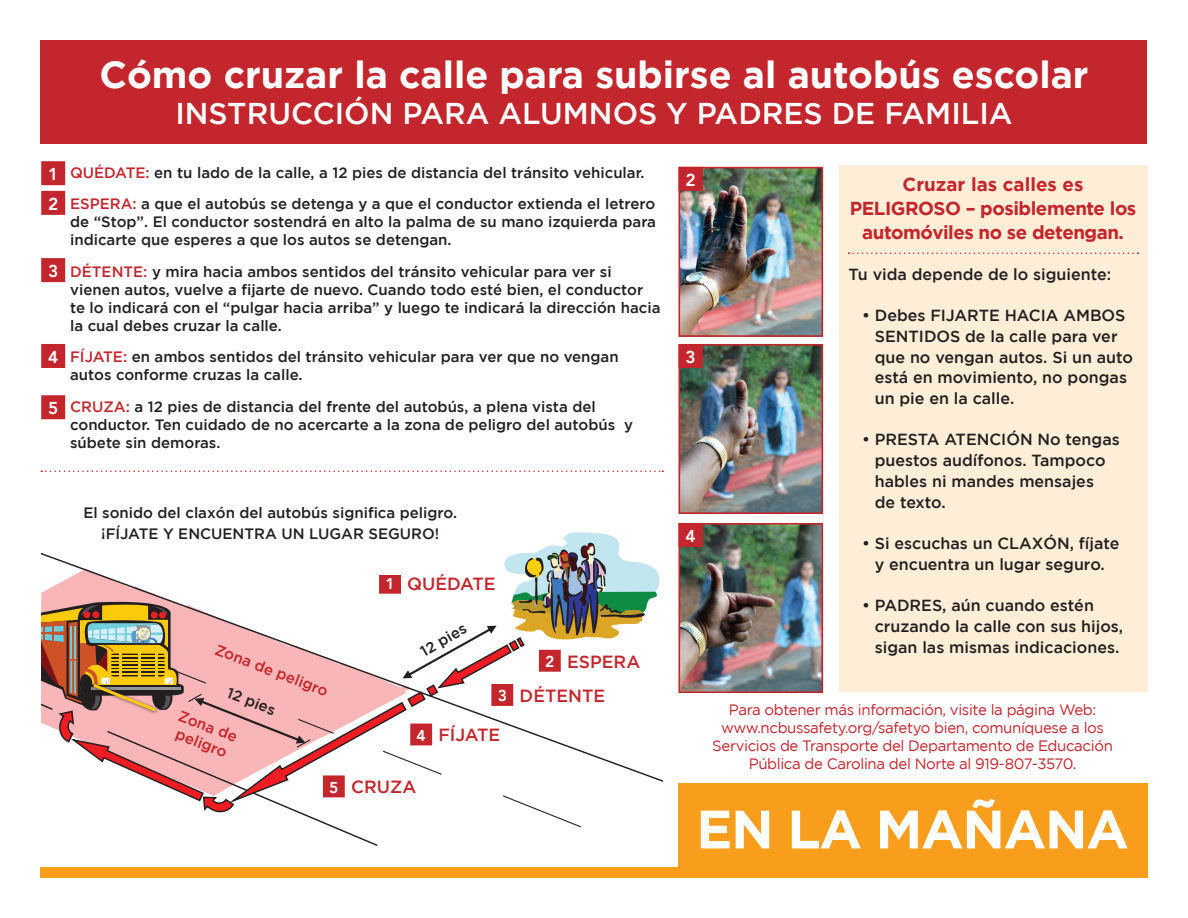
<style>
.page{position:relative;width:1188px;height:918px;background:#fff}
.page>*{position:absolute;margin:0;border:0;box-sizing:border-box;transform-origin:0 0}
.t1{font:700 54px "Gotham";letter-spacing:-.025em;color:#fff}
.t2{font:700 37.5px "Gotham";color:#fff}
.t3{font:500 30px "Gotham";color:#fff}
.t4{font:700 26.25px/30.8px "Cambria";color:#231f20;text-align:center}
.t5{font:700 23.25px "Calibri";color:#231f20}
.t6{font:20.55px/24.9px "Calibri";color:#231f20;text-align:right}
.t7{font:700 18.75px/24px "Gotham";letter-spacing:-.025em;color:#c3262c;text-align:center}
.t8{font:500 17.55px/34.2px "Gotham";color:#c3262c}
.t9{font:800 17.25px/29.7px "Avenir";color:#fff}
.t10{font:500 16.05px/20.9px "Gotham";color:#231f20}
.t11{font:500 15px/18px "Gotham";color:#231f20}
.t12{font:15px/18px "Gotham";letter-spacing:-.025em;color:#c3262c;text-align:center}
.t13{font:500 15px/18px "Gotham";color:#c3262c}
.s1{color:#c3262c}
.s2{font-weight:700}
.s3{font-family:"Avenir";font-weight:800;font-size:15.75px;color:#fff}
</style>
<div class="page">
<div style="left:40px;top:40px;width:1108px;height:104px;background:#c3262c"></div>
<div style="left:40px;top:867px;width:1108px;height:11px;background:#f89e1c"></div>
<div style="left:42px;top:162px;width:22px;height:22px;background:#c3262c"></div>
<div style="left:41px;top:161px;width:24px;height:24px;border:1px solid #c3262c"></div>
<div style="left:42px;top:192px;width:22px;height:22px;background:#c3262c"></div>
<div style="left:41px;top:191px;width:24px;height:24px;border:1px solid #c3262c"></div>
<div style="left:42px;top:259px;width:22px;height:22px;background:#c3262c"></div>
<div style="left:41px;top:258px;width:24px;height:24px;border:1px solid #c3262c"></div>
<img style="left:682px;top:347px;width:138px;height:164px">
<div style="left:679px;top:344px;width:144px;height:170px;border:2px solid #c3262c"></div>
<div style="left:679px;top:345px;width:23px;height:22px;background:#c3262c"></div>
<div style="left:679px;top:344px;width:24px;height:24px;border:1px solid #c3262c"></div>
<div style="left:42px;top:345px;width:22px;height:22px;background:#c3262c"></div>
<div style="left:41px;top:344px;width:24px;height:24px;border:1px solid #c3262c"></div>
<img style="left:682px;top:526px;width:138px;height:164px">
<div style="left:679px;top:523px;width:144px;height:170px;border:2px solid #c3262c"></div>
<div style="left:679px;top:524px;width:23px;height:22px;background:#c3262c"></div>
<div style="left:679px;top:523px;width:24px;height:24px;border:1px solid #c3262c"></div>
<div style="left:42px;top:396px;width:22px;height:23px;background:#c3262c"></div>
<div style="left:41px;top:395px;width:24px;height:24px;border:1px solid #c3262c"></div>
<img style="left:682px;top:170px;width:138px;height:164px">
<div style="left:679px;top:167px;width:144px;height:170px;border:2px solid #c3262c"></div>
<div style="left:679px;top:168px;width:23px;height:22px;background:#c3262c"></div>
<div style="left:679px;top:167px;width:24px;height:24px;border:1px solid #c3262c"></div>
<svg style="left:41px;top:470px;width:622px;height:2px"></svg>
<div style="left:678px;top:783px;width:470px;height:95px;background:#f89e1c"></div>
<svg style="left:41px;top:532px;width:618px;height:314px"></svg>
<div style="left:839px;top:166px;width:309px;height:526px;background:#feeed8"></div>
<svg style="left:849px;top:252px;width:290px;height:2px"></svg>
<div style="left:125px;top:497px;width:279px;height:78px;background:#fff"></div>
<div style="left:82px;top:495px;width:376px;height:56px;background:#fff"></div>
<h2 class="t2" style="left:99px;top:53px;width:991px">Cómo cruzar la calle para subirse al autobús escolar</h2>
<h3 class="t3" style="left:175px;top:96px;width:839px">INSTRUCCIÓN PARA ALUMNOS Y PADRES DE FAMILIA</h3>
<p class="t11" style="left:70px;top:156px;width:587px;line-height:31.5px"><span class="s1">QUÉDATE:</span> en tu lado de la calle, a 12 pies de distancia del tránsito vehicular.<br><span class="s1">ESPERA:</span> a que el autobús se detenga y a que el conductor extienda el letrero</p>
<p class="t11" style="left:70px;top:213px;width:587px">de “Stop”. El conductor sostendrá en alto la palma de su mano izquierda para indicarte que esperes a que los autos se detengan.</p>
<p class="t11" style="left:70px;top:262px;width:592px"><span class="s1">DÉTENTE:</span> y mira hacia ambos sentidos del tránsito vehicular para ver si vienen autos, vuelve a fijarte de nuevo. Cuando todo esté bien, el conductor te lo indicará con el “pulgar hacia arriba” y luego te indicará la dirección hacia la cual debes cruzar la calle.</p>
<p class="t11" style="left:70px;top:348px;width:550px"><span class="s1">FÍJATE:</span> en ambos sentidos del tránsito vehicular para ver que no vengan autos conforme cruzas la calle.</p>
<p class="t11" style="left:70px;top:397px;width:565px"><span class="s1">CRUZA:</span> a 12 pies de distancia del frente del autobús, a plena vista del conductor. Ten cuidado de no acercarte a la zona de peligro del autobús y súbete sin demoras.</p>
<p class="t9" style="left:48px;top:159px;width:12px">1<br>2</p>
<h3 class="t4" style="left:125px;top:162px;width:434px">How to Get ON the School Bus Safely<br>If REQUIRED to Cross the Road</h3>
<p class="t9" style="left:686px;top:165px;width:12px">2</p>
<p class="t9" style="left:48px;top:256px;width:12px">3</p>
<h3 class="t6" style="left:36px;top:270px;width:627px"><span class="s2">WAIT</span> – for the bus to stop and the stop arm to extend. Wait for your bus driver’s signal to cross. When you get to the edge of the road . . .</h3>
<p class="t9" style="left:48px;top:342px;width:12px">4</p>
<p class="t9" style="left:686px;top:342px;width:12px">3</p>
<h3 class="t6" style="left:118px;top:387px;width:545px;text-align:left;text-indent:-79px"><span class="s2">CROSS</span> – 12 feet in front of the bus in full view of your driver. Be careful in the danger zone and board the bus without delay.</h3>
<p class="t9" style="left:48px;top:393px;width:12px">5</p>
<p class="t11" style="left:83px;top:502px;width:375px;line-height:20.9px;text-align:center">El sonido del claxón del autobús significa peligro. ¡FÍJATE Y ENCUENTRA UN LUGAR SEGURO!</p>
<h3 class="t5" style="left:138px;top:511px;width:258px">A blowing bus horn means</h3>
<p class="t8" style="left:385px;top:566px;width:112px"><span class="s3">1</span> QUÉDATE</p>
<p class="t13" style="left:219px;top:640px;width:121px;rotate:21deg">Zona de peligro</p>
<p class="t13" style="left:182px;top:706px;width:63px;rotate:21deg">Zona de peligro</p>
<p class="t11" style="left:231px;top:684px;width:52px;rotate:21deg">12 pies</p>
<p class="t11" style="left:417px;top:644px;width:52px;rotate:-30deg">12 pies</p>
<p class="t8" style="left:498px;top:644px;width:144px;text-indent:48px"><span class="s3">2</span> ESPERA<br><span class="s3">3</span> DÉTENTE</p>
<p class="t8" style="left:417px;top:718px;width:85px"><span class="s3">4</span> FÍJATE</p>
<p class="t8" style="left:329px;top:770px;width:89px"><span class="s3">5</span> CRUZA</p>
<p class="t9" style="left:686px;top:521px;width:12px">4</p>
<p class="t7" style="left:850px;top:172px;width:288px">Cruzar las calles es<br>PELIGROSO – posiblemente los automóviles no se detengan.</p>
<p class="t10" style="left:849px;top:263px;width:264px">Tu vida depende de lo siguiente:</p>
<p class="t10" style="left:875px;top:304px;width:260px;text-indent:-13px">• Debes FIJARTE HACIA AMBOS<br>SENTIDOS de la calle para ver que no vengan autos. Si un auto está en movimiento, no pongas un pie en la calle.</p>
<p class="t10" style="left:875px;top:429px;width:246px;text-indent:-13px">• PRESTA ATENCIÓN No tengas puestos audífonos. Tampoco hables ni mandes mensajes<br>de texto.</p>
<p class="t10" style="left:862px;top:533px;width:259px;text-align:center">• Si escuchas un CLAXÓN, fíjate y encuentra un lugar seguro.</p>
<p class="t10" style="left:875px;top:595px;width:250px;text-indent:-13px">• PADRES, aún cuando estén cruzando la calle con sus hijos, sigan las mismas indicaciones.</p>
<p class="t12" style="left:712px;top:701px;width:402px">Para obtener más información, visite la página Web: www.ncbussafety.org/safetyo bien, comuníquese a los Servicios de Transporte del Departamento de Educación Pública de Carolina del Norte al 919-807-3570.</p>
<h1 class="t1" style="left:696px;top:798px;width:434px">EN LA MAÑANA</h1>
</div>
